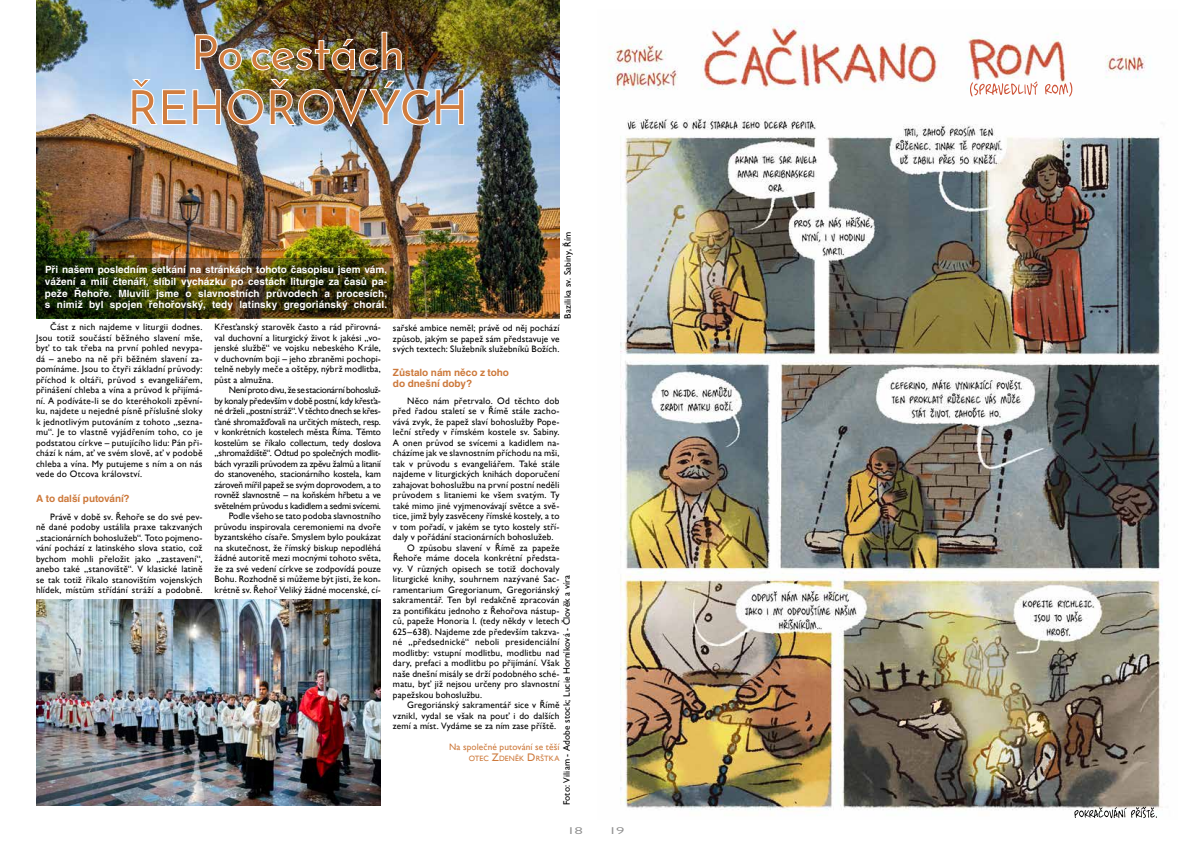
<style>
.page{position:relative;width:1191px;height:842px;background:#fff}
.page>*{position:absolute;margin:0;border:0;box-sizing:border-box;transform-origin:0 0}
.t1{font:700 10px/11.7px "Helvetica CE";letter-spacing:.005em;color:#fff;text-align:justify}
.t2{font:700 10px/11.7px "Helvetica CE";letter-spacing:-.005em;color:#cd793b}
.t3{font:10px "Gill Sans MT Pro";color:#909090;scale:1.7 1}
.t4{font:9.3px/10.5px "Gill Sans";letter-spacing:.01em;color:#000;text-align:justify}
.t5{font:9.3px/10.5px "Gill Sans";letter-spacing:-.01em;color:#000;text-align:right}
.t6{font:9.3px "Gill Sans";letter-spacing:.015em;color:#cd793b}
.t7{font:7.7px "Gill Sans";letter-spacing:.015em;color:#cd793b}
.s1{font-size:11px}
</style>
<div class="page">
<img style="left:36px;top:0;width:523px;height:319px">
<img style="left:36px;top:600px;width:345px;height:206px">
<img style="left:36px;top:258px;width:357px;height:60px">
<img style="left:131px;top:79px;width:333px;height:48px">
<img style="left:195px;top:32px;width:207px;height:38px">
<img style="left:613px;top:21px;width:554px;height:798px">
<p class="t1" style="left:45px;top:264px;width:344px">Při našem posledním setkání na stránkách tohoto časopisu jsem vám, vážení a milí čtenáři, slíbil vycházku po cestách liturgie za časů pa&shy;peže Řehoře. Mluvili jsme o slavnostních průvodech a procesích, s nimiž byl spojen řehořovský, tedy latinsky gregoriánský chorál.</p>
<p class="t4" style="left:562px;top:319px;width:89px;rotate:-90deg">Bazilika sv. Sabiny, Řím</p>
<p class="t4" style="left:36px;top:322px;width:168px;text-indent:14px">Část z nich najdeme v liturgii dodnes.<br>Jsou totiž součástí běžného slavení mše, byť to tak třeba na první pohled nevypa&shy;dá – anebo na ně při běžném slavení za&shy;pomínáme. Jsou to čtyři základní průvody: příchod k oltáři, průvod s evangeliářem, přinášení chleba a vína a průvod k přijímá&shy;ní. A podíváte-li se do kteréhokoli zpěvní&shy;ku, najdete u nejedné písně příslušné sloky k jednotlivým putováním z tohoto „sezna&shy;mu“. Je to vlastně vyjádřením toho, co je podstatou církve – putujícího lidu: Pán při&shy;chází k nám, ať ve svém slově, ať v podobě chleba a vína. My putujeme s ním a on nás vede do Otcova království.</p>
<p class="t2" style="left:36px;top:493px;width:95px">A to další putování?</p>
<p class="t4" style="left:36px;top:511px;width:168px;text-indent:14px">Právě v době sv. Řehoře se do své pev&shy;ně dané podoby ustálila praxe takzvaných „stacionárních bohoslužeb“. Toto pojmeno&shy;vání pochází z latinského slova statio, což bychom mohli přeložit jako „zastavení“, anebo také „stanoviště“. V klasické latině se tak totiž říkalo stanovištím vojenských hlídek, místům střídání stráží a podobně.</p>
<p class="t4" style="left:214px;top:322px;width:168px">Křesťanský starověk často a rád přirovná&shy;val duchovní a liturgický život k jakési „vo&shy;jenské službě“ ve vojsku nebeského Krále, v duchovním boji – jeho zbraněmi pochopi&shy;telně nebyly meče a oštěpy, nýbrž modlitba, půst a almužna.</p>
<p class="t5" style="left:214px;top:385px;width:168px">Není proto divu, že se stacionární bohosluž-<br>by konaly především v době postní, kdy křesťa&shy;né drželi „postní stráž“. V těchto dnech se křes&shy;ťané shromažďovali na určitých místech, resp. v konkrétních kostelech města Říma. Těmto kostelům se říkalo collectum, tedy doslova „shromaždiště“. Odtud po společných modlit&shy;bách vyrazili průvodem za zpěvu žalmů a litanií do stanoveného, stacionárního kostela, kam zároveň mířil papež se svým doprovodem, a to rovněž slavnostně – na koňském hřbetu a ve světelném průvodu s kadidlem a sedmi svícemi.<br>Podle všeho se tato podoba slavnostního průvodu inspirovala ceremoniemi na dvoře byzantského císaře. Smyslem bylo poukázat na skutečnost, že římský biskup nepodléhá žádné autoritě mezi mocnými tohoto světa, že za své vedení církve se zodpovídá pouze Bohu. Rozhodně si můžeme být jisti, že kon&shy;krétně sv. Řehoř Veliký žádné mocenské, cí-</p>
<p class="t4" style="left:393px;top:323px;width:168px">sařské ambice neměl; právě od něj pochází způsob, jakým se papež sám představuje ve svých textech: Služebník služebníků Božích.</p>
<p class="t2" style="left:393px;top:366px;width:118px">Zůstalo nám něco z toho do dnešní doby?</p>
<p class="t4" style="left:407px;top:396px;width:154px">Něco nám přetrvalo. Od těchto dob</p>
<p class="t4" style="left:393px;top:406px;width:168px">před řadou staletí se v Římě stále zacho-</p>
<p class="t4" style="left:393px;top:417px;width:168px">vává zvyk, že papež slaví bohoslužby Pope-</p>
<p class="t4" style="left:393px;top:427px;width:168px">leční středy v římském kostele sv. Sabiny.</p>
<p class="t4" style="left:393px;top:438px;width:168px">A onen průvod se svícemi a kadidlem na-</p>
<p class="t4" style="left:393px;top:448px;width:168px">cházíme jak ve slavnostním příchodu na mši,</p>
<p class="t4" style="left:393px;top:459px;width:168px">tak v průvodu s evangeliářem. Také stále</p>
<p class="t4" style="left:393px;top:469px;width:168px">najdeme v liturgických knihách doporučení</p>
<p class="t4" style="left:393px;top:480px;width:168px">zahajovat bohoslužbu na první postní neděli</p>
<p class="t4" style="left:393px;top:490px;width:168px">průvodem s litaniemi ke všem svatým. Ty</p>
<p class="t4" style="left:393px;top:501px;width:168px">také mimo jiné vyjmenovávají světce a svě-</p>
<p class="t4" style="left:393px;top:511px;width:168px">tice, jimž byly zasvěceny římské kostely, a to</p>
<p class="t4" style="left:393px;top:522px;width:168px">v tom pořadí, v jakém se tyto kostely stří-</p>
<p class="t4" style="left:393px;top:532px;width:162px">daly v pořádání stacionárních bohoslužeb.</p>
<p class="t4" style="left:407px;top:543px;width:154px">O způsobu slavení v Římě za papeže</p>
<p class="t4" style="left:393px;top:553px;width:168px">Řehoře máme docela konkrétní předsta-</p>
<p class="t4" style="left:393px;top:564px;width:168px">vy. V různých opisech se totiž dochovaly</p>
<p class="t4" style="left:393px;top:574px;width:168px">liturgické knihy, souhrnem nazývané Sac-</p>
<p class="t4" style="left:393px;top:585px;width:168px">ramentarium Gregorianum, Gregoriánský</p>
<p class="t4" style="left:393px;top:595px;width:168px">sakramentář. Ten byl redakčně zpracován</p>
<p class="t4" style="left:393px;top:606px;width:168px">za pontifikátu jednoho z Řehořova nástup-</p>
<p class="t4" style="left:393px;top:616px;width:168px">ců, papeže Honoria I. (tedy někdy v letech</p>
<p class="t4" style="left:393px;top:627px;width:168px">625–638). Najdeme zde především takzva-</p>
<p class="t4" style="left:393px;top:637px;width:168px">né „předsednické“ neboli presidenciální</p>
<p class="t4" style="left:393px;top:648px;width:168px">modlitby: vstupní modlitbu, modlitbu nad</p>
<p class="t4" style="left:393px;top:658px;width:168px">dary, prefaci a modlitbu po přijímání. Však</p>
<p class="t4" style="left:393px;top:669px;width:168px">naše dnešní misály se drží podobného sché-</p>
<p class="t4" style="left:393px;top:679px;width:168px">matu, byť již nejsou určeny pro slavnostní</p>
<p class="t4" style="left:393px;top:690px;width:91px">papežskou bohoslužbu.</p>
<p class="t4" style="left:407px;top:700px;width:154px">Gregoriánský sakramentář sice v Římě</p>
<p class="t4" style="left:393px;top:711px;width:168px">vznikl, vydal se však na pouť i do dalších</p>
<p class="t4" style="left:393px;top:721px;width:165px">zemí a míst. Vydáme se za ním zase příště.</p>
<p class="t6" style="left:449px;top:742px;width:112px">Na společné putování se těší</p>
<p class="t7" style="left:468px;top:754px;width:92px">OTEC <span class="s1">Z</span>DENĚK <span class="s1">D</span> RŠTKA</p>
<p class="t4" style="left:561px;top:805px;width:232px;rotate:-90deg">Foto: Viliam - Adobe stock; Lucie Horníková - Člověk a víra</p>
<p class="t3" style="left:567px;top:825px;width:11px">18</p>
<p class="t3" style="left:608px;top:825px;width:11px">19</p>
</div>
